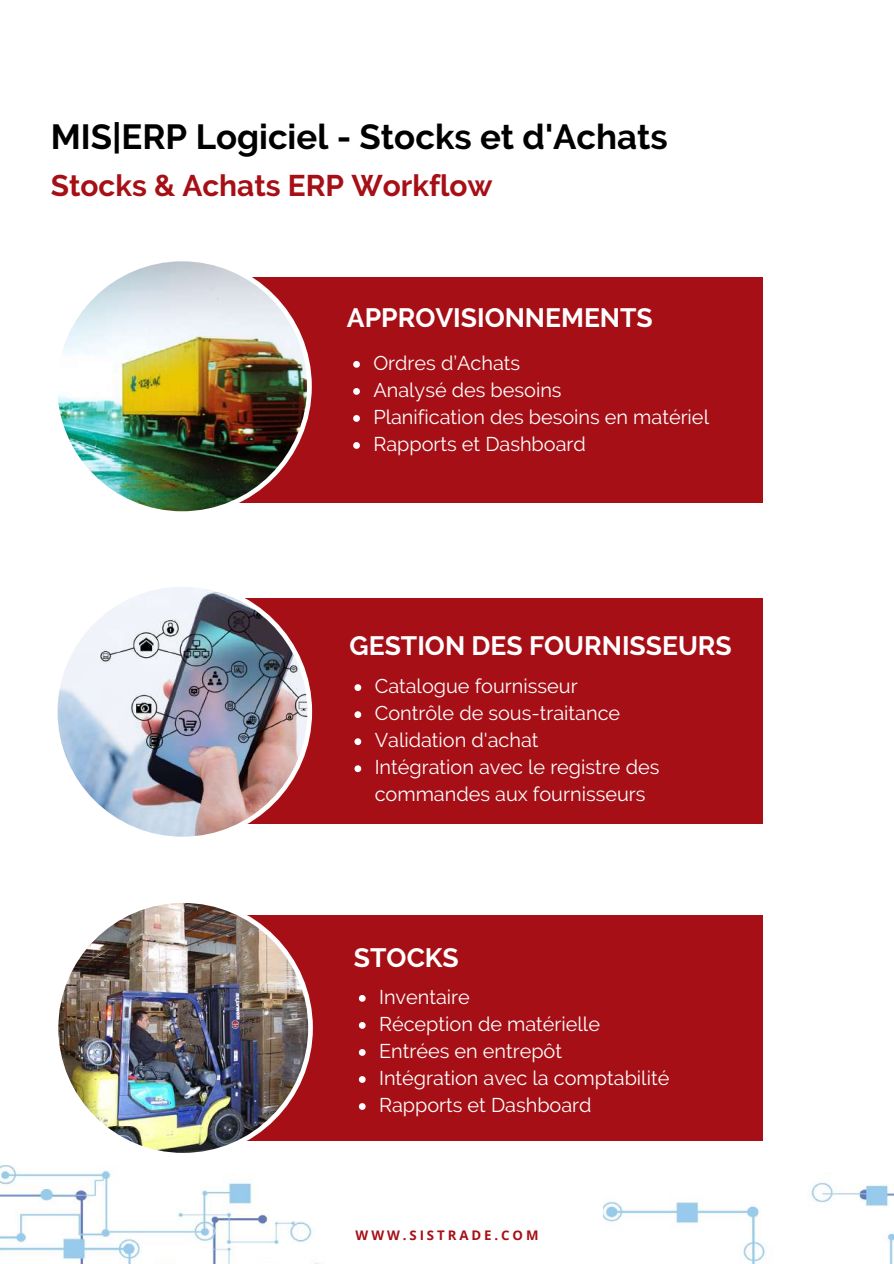
<style>
.page{position:relative;width:894px;height:1264px;background:#fff}
.page>*{position:absolute;margin:0;border:0;box-sizing:border-box;transform-origin:0 0}
.t1{font:700 34.8px "Raleway";color:#000}
.t2{font:700 29.85px "Raleway";color:#a60f16}
.t3{font:700 26.55px "Raleway";color:#fff}
.t4{font:19.8px/27px "Raleway";color:#fff}
.t5{font:700 13.2px "Open Sans";letter-spacing:.22em;color:#a60f16}
</style>
<div class="page">
<div style="left:182px;top:277px;width:580px;height:225px;background:#a60f16"></div>
<img style="left:58px;top:261px;width:254px;height:251px">
<div style="left:182px;top:599px;width:580px;height:225px;background:#a60f16"></div>
<img style="left:57px;top:587px;width:255px;height:250px">
<div style="left:182px;top:915px;width:580px;height:225px;background:#a60f16"></div>
<img style="left:58px;top:903px;width:255px;height:250px">
<img style="left:0;top:1165px;width:322px;height:98px">
<svg style="left:353px;top:361px;width:7px;height:7px"></svg>
<svg style="left:353px;top:388px;width:7px;height:7px"></svg>
<svg style="left:353px;top:415px;width:7px;height:7px"></svg>
<svg style="left:353px;top:442px;width:7px;height:7px"></svg>
<svg style="left:354px;top:684px;width:7px;height:7px"></svg>
<svg style="left:354px;top:711px;width:7px;height:7px"></svg>
<svg style="left:354px;top:738px;width:7px;height:7px"></svg>
<svg style="left:354px;top:765px;width:7px;height:7px"></svg>
<svg style="left:359px;top:995px;width:6px;height:6px"></svg>
<svg style="left:359px;top:1022px;width:6px;height:6px"></svg>
<svg style="left:359px;top:1049px;width:6px;height:6px"></svg>
<svg style="left:359px;top:1076px;width:6px;height:6px"></svg>
<svg style="left:359px;top:1103px;width:6px;height:6px"></svg>
<img style="left:603px;top:1182px;width:290px;height:81px">
<h1 class="t1" style="left:51px;top:116px;width:618px">MIS|ERP Logiciel - Stocks et d'Achats</h1>
<h2 class="t2" style="left:51px;top:168px;width:443px">Stocks &amp; Achats ERP Workflow</h2>
<h3 class="t3" style="left:347px;top:302px;width:307px">APPROVISIONNEMENTS</h3>
<p class="t4" style="left:373px;top:349px;width:337px">Ordres d’Achats<br>Analysé des besoins<br>Planification des besoins en matériel<br>Rapports et Dashboard</p>
<h3 class="t3" style="left:349px;top:629px;width:383px">GESTION DES FOURNISSEURS</h3>
<p class="t4" style="left:374px;top:672px;width:286px">Catalogue fournisseur<br>Contrôle de sous-traitance<br>Validation d'achat<br>Intégration avec le registre des commandes aux fournisseurs</p>
<h3 class="t3" style="left:354px;top:942px;width:106px">STOCKS</h3>
<p class="t4" style="left:379px;top:983px;width:292px">Inventaire<br>Réception de matérielle<br>Entrées en entrepôt<br>Intégration avec la comptabilité<br>Rapports et Dashboard</p>
<p class="t5" style="left:355px;top:1225px;width:184px">WWW.SISTRADE.COM</p>
</div>
